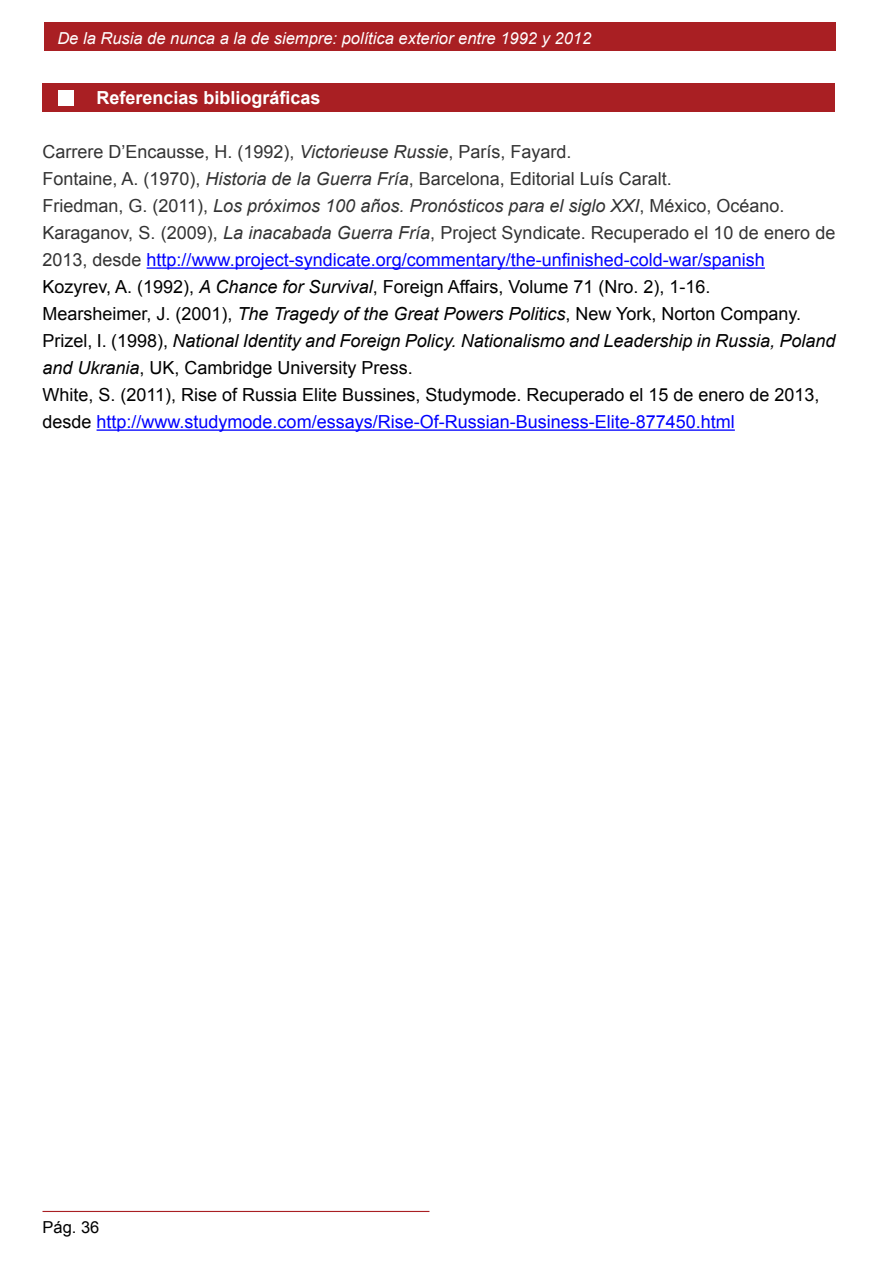
<style>
.page{position:relative;width:893px;height:1263px;background:#fff}
.page>*{position:absolute;margin:0;border:0;box-sizing:border-box;transform-origin:0 0}
.t1{font:18px/27px "Arial";color:#000}
.t2{font:700 18px "Arial";color:#fff}
.t3{font:italic 16.5px "Arial";color:#fff}
.t4{font:16.5px "Arial";color:#000}
.s1{color:#333}
.s2{font-style:italic;color:#333}
.s3{color:#00f}
.s4{font-style:italic}
</style>
<div class="page">
<div style="left:44px;top:22px;width:792px;height:28px;background:#a91f23"></div>
<hr style="left:43px;top:1211px;width:386px;height:1px;background:#a91f23">
<div style="left:43px;top:83px;width:792px;height:28px;background:#a91f23"></div>
<div style="left:58px;top:90px;width:16px;height:16px;background:#fff"></div>
<hr style="left:147px;top:267px;width:618px;height:2px;background:#00f">
<hr style="left:97px;top:429px;width:638px;height:2px;background:#00f">
<p class="t3" style="left:57px;top:27px;width:535px">De la Rusia de nunca a la de siempre: política exterior entre 1992 y 2012</p>
<p class="t2" style="left:97px;top:86px;width:226px">Referencias bibliográficas</p>
<p class="t1" style="left:43px;top:139px;width:794px"><span class="s1">Carrere D’Encausse, H. (1992),</span> <span class="s2">Victorieuse Russie</span><span class="s1">, París, Fayard.<br>Fontaine, A. (1970),</span> <span class="s2">Historia de la Guerra Fría</span><span class="s1">, Barcelona, Editorial Luís Caralt.<br>Friedman, G. (2011),</span> <span class="s2">Los próximos 100 años. Pronósticos para el siglo XXI</span><span class="s1">, México, Océano.<br>Karaganov, S. (2009),</span> <span class="s2">La inacabada Guerra Fría</span><span class="s1">, Project Syndicate. Recuperado el 10 de enero de 2013, desde</span> <span class="s3">http://www.project-syndicate.org/commentary/the-unfinished-cold-war/spanish </span>Kozyrev, A. (1992), <span class="s4">A Chance for Survival</span>, Foreign Affairs, Volume 71 (Nro. 2), 1-16.<br>Mearsheimer, J. (2001), <span class="s4">The Tragedy of the Great Powers Politics</span>, New York, Norton Company.<br>Prizel, I. (1998), <span class="s4">National Identity and Foreign Policy. Nationalismo and Leadership in Russia, Poland and Ukrania</span>, UK, Cambridge University Press.<br>White, S. (2011), Rise of Russia Elite Bussines, Studymode. Recuperado el 15 de enero de 2013, desde <span class="s3">http://www.studymode.com/essays/Rise-Of-Russian-Business-Elite-877450.html</span></p>
<p class="t4" style="left:43px;top:1216px;width:58px">Pág. 36</p>
</div>
